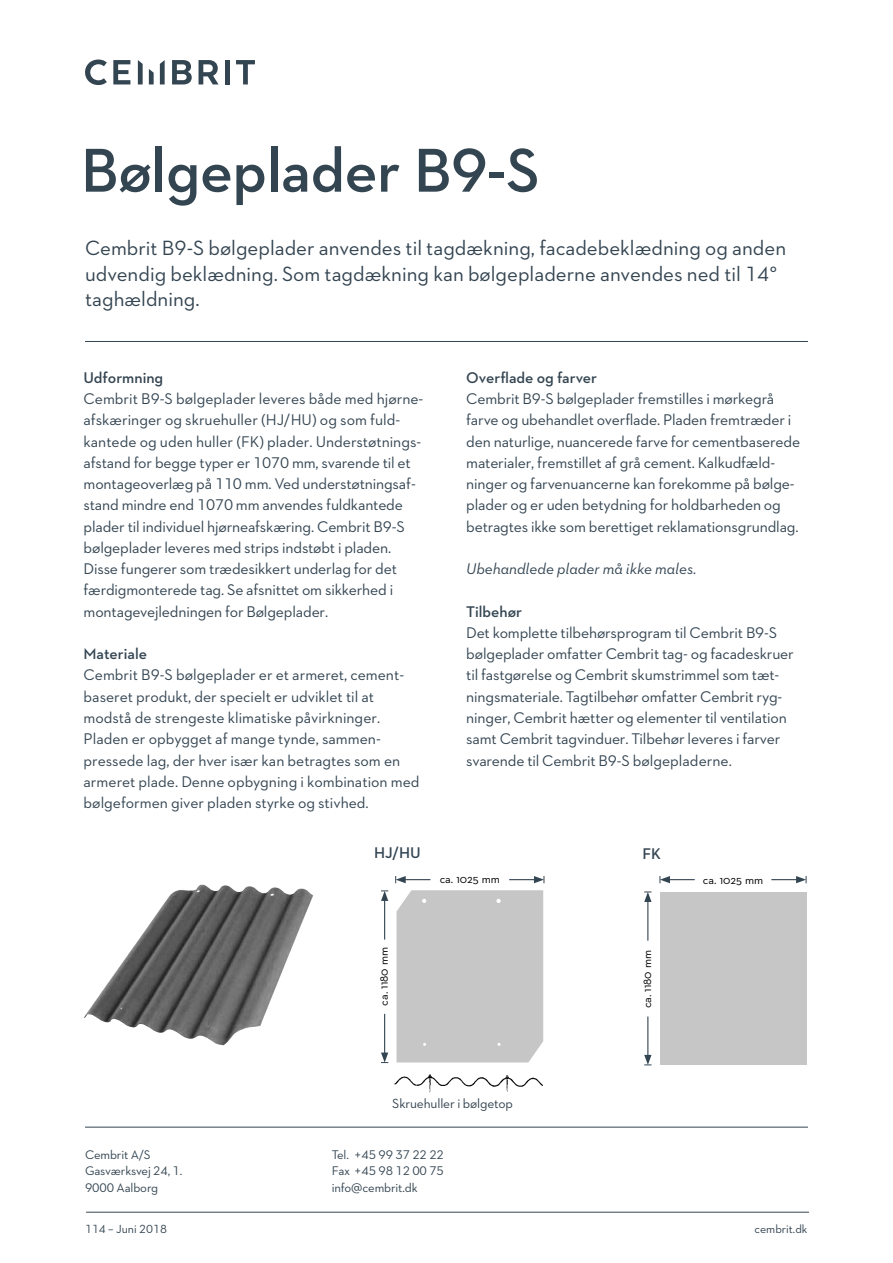
<style>
.page{position:relative;width:893px;height:1263px;background:#fff}
.page>*{position:absolute;margin:0;border:0;box-sizing:border-box;transform-origin:0 0}
.t1{font:600 63px "Neutraface 2 Text";letter-spacing:-.01em;color:#344552}
.t2{font:21px/25.5px "Neutraface 2 Text";color:#344552}
.t3{font:15.75px/21.3px "Neutraface 2 Text";letter-spacing:-.01em;color:#344552}
.t4{font:600 15.75px "Neutraface 2 Text";color:#344552}
.t5{font:italic 15.75px "Neutraface 2 Text";color:#344552}
.t6{font:13.5px "Neutraface 2 Text";letter-spacing:-.01em;color:#344552}
.t7{font:12.75px/16.5px "Neutraface 2 Text";letter-spacing:-.01em;color:#344552}
.t8{font:12px "Neutraface 2 Text";color:#000}
.t9{font:12px "Neutraface 2 Text";color:#344552}
</style>
<div class="page">
<svg style="left:85px;top:60px;width:22px;height:25px"></svg>
<svg style="left:113px;top:60px;width:17px;height:24px"></svg>
<svg style="left:172px;top:60px;width:20px;height:24px"></svg>
<svg style="left:199px;top:60px;width:20px;height:24px"></svg>
<div style="left:225px;top:60px;width:5px;height:24px;background:#344552"></div>
<svg style="left:236px;top:60px;width:19px;height:24px"></svg>
<svg style="left:138px;top:60px;width:5px;height:24px"></svg>
<svg style="left:149px;top:69px;width:5px;height:15px"></svg>
<svg style="left:160px;top:60px;width:5px;height:24px"></svg>
<hr style="left:85px;top:341px;width:723px;height:1px;background:#344552">
<hr style="left:86px;top:1212px;width:723px;height:1px;background:#344552">
<hr style="left:85px;top:1127px;width:723px;height:1px;background:#344552">
<img style="left:84px;top:884px;width:229px;height:161px">
<div style="left:660px;top:892px;width:146px;height:172px;background:#c6c6c6"></div>
<svg style="left:660px;top:876px;width:35px;height:7px"></svg>
<svg style="left:771px;top:876px;width:36px;height:7px"></svg>
<hr style="left:647px;top:899px;width:1px;height:42px;background:#344552">
<svg style="left:644px;top:891px;width:7px;height:11px"></svg>
<hr style="left:647px;top:1016px;width:1px;height:41px;background:#344552">
<svg style="left:644px;top:1055px;width:7px;height:10px"></svg>
<div style="left:396px;top:890px;width:147px;height:172px;background:#c6c6c6"></div>
<img style="left:394px;top:1074px;width:149px;height:19px">
<svg style="left:395px;top:876px;width:35px;height:7px"></svg>
<svg style="left:509px;top:876px;width:36px;height:7px"></svg>
<hr style="left:384px;top:898px;width:1px;height:41px;background:#344552">
<svg style="left:381px;top:890px;width:7px;height:11px"></svg>
<hr style="left:384px;top:1014px;width:1px;height:41px;background:#344552">
<svg style="left:381px;top:1052px;width:7px;height:11px"></svg>
<h1 class="t1" style="left:81px;top:130px;width:460px">Bølgeplader B9-S</h1>
<h2 class="t2" style="left:85px;top:235px;width:703px">Cembrit B9-S bølgeplader anvendes til tagdækning, facadebeklædning og anden udvendig beklædning. Som tagdækning kan bølgepladerne anvendes ned til 14° taghældning.</h2>
<p class="t4" style="left:84px;top:367px;width:81px">Udformning</p>
<p class="t3" style="left:84px;top:388px;width:341px">Cembrit B9-S bølgeplader leveres både med hjørne&shy;afskæringer og skruehuller (HJ/HU) og som fuld&shy;kantede og uden huller (FK) plader. Understøtnings&shy;afstand for begge typer er 1070 mm, svarende til et montageoverlæg på 110 mm. Ved understøtningsaf&shy;stand mindre end 1070 mm anvendes fuldkantede plader til individuel hjørneafskæring. Cembrit B9-S bølgeplader leveres med strips indstøbt i pladen.<br>Disse fungerer som trædesikkert underlag for det færdigmonterede tag. Se afsnittet om sikkerhed i montagevejledningen for Bølgeplader.</p>
<p class="t4" style="left:84px;top:644px;width:65px">Materiale</p>
<p class="t3" style="left:84px;top:664px;width:337px">Cembrit B9-S bølgeplader er et armeret, cement&shy;baseret produkt, der specielt er udviklet til at modstå de strengeste klimatiske påvirkninger.<br>Pladen er opbygget af mange tynde, sammen&shy;pressede lag, der hver især kan betragtes som en armeret plade. Denne opbygning i kombination med bølgeformen giver pladen styrke og stivhed.</p>
<p class="t4" style="left:374px;top:842px;width:48px">HJ/HU</p>
<p class="t4" style="left:466px;top:367px;width:132px">Overflade og farver</p>
<p class="t3" style="left:466px;top:388px;width:335px">Cembrit B9-S bølgeplader fremstilles i mørkegrå farve og ubehandlet overflade. Pladen fremtræder i den naturlige, nuancerede farve for cementbaserede materialer, fremstillet af grå cement. Kalkudfæld&shy;ninger og farvenuancerne kan forekomme på bølge&shy;plader og er uden betydning for holdbarheden og betragtes ikke som berettiget reklamationsgrundlag.</p>
<p class="t5" style="left:466px;top:559px;width:232px">Ubehandlede plader må ikke males.</p>
<p class="t4" style="left:466px;top:601px;width:57px">Tilbehør</p>
<p class="t3" style="left:466px;top:622px;width:329px">Det komplette tilbehørsprogram til Cembrit B9-S bølgeplader omfatter Cembrit tag- og facadeskruer til fastgørelse og Cembrit skumstrimmel som tæt&shy;ningsmateriale. Tagtilbehør omfatter Cembrit ryg&shy;ninger, Cembrit hætter og elementer til ventilation samt Cembrit tagvinduer. Tilbehør leveres i farver svarende til Cembrit B9-S bølgepladerne.</p>
<p class="t8" style="left:440px;top:871px;width:62px">ca. 1025 mm</p>
<p class="t4" style="left:642px;top:844px;width:20px">FK</p>
<p class="t8" style="left:703px;top:873px;width:62px">ca. 1025 mm</p>
<p class="t8" style="left:376px;top:1005px;width:60px;rotate:-90deg">ca. 1180 mm</p>
<p class="t8" style="left:639px;top:1008px;width:60px;rotate:-90deg">ca. 1180 mm</p>
<p class="t6" style="left:392px;top:1095px;width:122px">Skruehuller i bølgetop</p>
<p class="t7" style="left:85px;top:1146px;width:99px">Cembrit A/S<br>Gasværksvej 24, 1.<br>9000 Aalborg</p>
<p class="t7" style="left:332px;top:1146px;width:114px;text-align:justify">Tel. +45 99 37 22 22<br>Fax +45 98 12 00 75 info@cembrit.dk</p>
<p class="t9" style="left:85px;top:1222px;width:84px">114 – Juni 2018</p>
<p class="t9" style="left:754px;top:1222px;width:54px">cembrit.dk</p>
</div>
